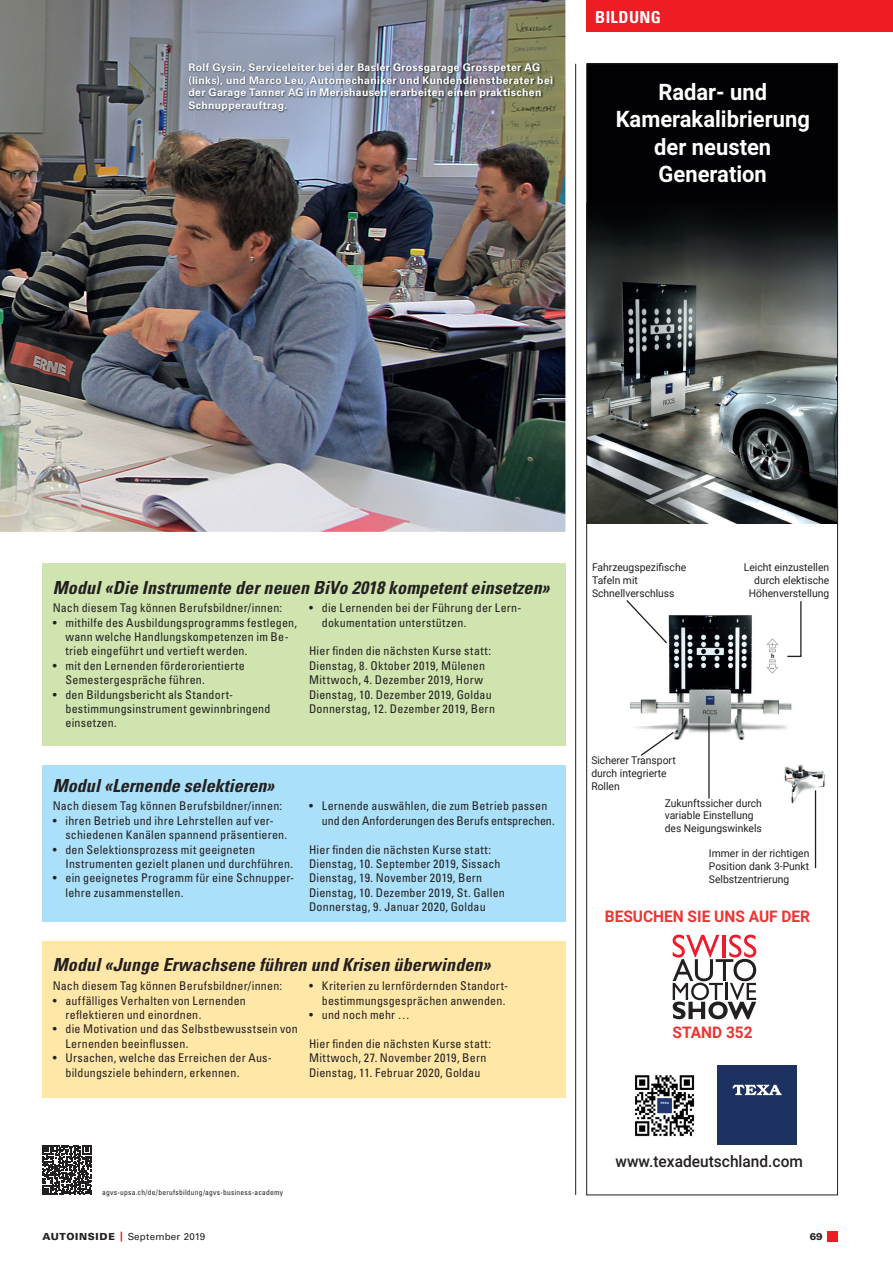
<style>
.page{position:relative;width:893px;height:1263px;background:#fff}
.page>*{position:absolute;margin:0;border:0;box-sizing:border-box;transform-origin:0 0}
.t1{font:700 22.65px/27.3px "Roboto";color:#fff;text-align:center}
.t2{font:italic 700 condensed 18px "Univers LT Std";letter-spacing:.005em;color:#231f20}
.t3{font:700 condensed 16.5px "Univers LT Std";letter-spacing:.02em;color:#fff}
.t4{font:700 16.05px "Roboto";color:#ee3431}
.t5{font:500 16.05px "Roboto";color:#231f20}
.t6{font:condensed 12px/14.4px "Univers LT Std";letter-spacing:.015em;color:#231f20}
.t7{font:10.65px/12.8px "Roboto";color:#231f20}
.t8{font:700 10.5px/12.6px "Univers LT Std";letter-spacing:.03em;color:#fff}
.t9{font:9.75px "Univers LT Std";letter-spacing:.025em;color:#231f20}
.t10{font:900 9.75px "Univers LT Std";color:#231f20}
.t11{font:condensed 7.5px "Univers LT Std";letter-spacing:.03em;color:#231f20}
.t12{font:700 6px "Roboto";color:#231f20}
.s1{font-weight:900}
.s2{font-weight:900;color:#ee1d23}
</style>
<div class="page">
<img style="left:0;top:0;width:565px;height:532px">
<img style="left:631px;top:615px;width:161px;height:126px">
<svg style="left:626px;top:600px;width:42px;height:45px"></svg>
<div style="left:587px;top:64px;width:250px;height:142px;background:#020205"></div>
<img style="left:588px;top:206px;width:248px;height:317px">
<svg style="left:786px;top:601px;width:16px;height:57px"></svg>
<svg style="left:767px;top:638px;width:11px;height:14px"></svg>
<svg style="left:639px;top:730px;width:36px;height:26px"></svg>
<hr style="left:708px;top:716px;width:2px;height:82px;background:#231f20">
<img style="left:784px;top:765px;width:41px;height:43px">
<hr style="left:815px;top:790px;width:1px;height:78px;background:#231f20">
<svg style="left:673px;top:934px;width:83px;height:85px"></svg>
<img style="left:635px;top:1075px;width:60px;height:62px">
<div style="left:717px;top:1065px;width:80px;height:80px;background:#1e3262"></div>
<svg style="left:732px;top:1085px;width:50px;height:10px"></svg>
<svg style="left:767px;top:659px;width:12px;height:15px"></svg>
<div style="left:42px;top:563px;width:523px;height:183px;background:#cfe4ae"></div>
<div style="left:42px;top:766px;width:523px;height:156px;background:#aae0f9"></div>
<div style="left:42px;top:941px;width:523px;height:156px;background:#ffe7a7"></div>
<img style="left:188px;top:62px;width:367px;height:51px">
<svg style="left:42px;top:1145px;width:50px;height:50px"></svg>
<hr style="left:575px;top:64px;width:1px;height:1131px;background:#231f20">
<div style="left:587px;top:0;width:306px;height:32px;background:#ee1d23"></div>
<div style="left:827px;top:1231px;width:11px;height:11px;background:#ee1d23"></div>
<p class="t8" style="left:189px;top:61px;width:366px">Rolf Gysin, Serviceleiter bei der Basler Grossgarage Grosspeter AG (links), und Marco Leu, Automechaniker und Kundendienstberater bei der Garage Tanner AG in Merishausen erarbeiten einen praktischen Schnupperauftrag.</p>
<h3 class="t3" style="left:595px;top:7px;width:67px">BILDUNG</h3>
<h1 class="t1" style="left:616px;top:78px;width:196px">Radar- und<br>Kamerakalibrierung der neusten<br>Generation</h1>
<h2 class="t2" style="left:53px;top:576px;width:498px">Modul «Die Instrumente der neuen BiVo 2018 kompetent einsetzen»</h2>
<p class="t6" style="left:53px;top:600px;width:231px">Nach diesem Tag können Berufsbildner/innen:</p>
<p class="t6" style="left:65px;top:615px;width:233px;text-indent:-13px">• mithilfe des Ausbildungsprogramms festlegen, wann welche Handlungskompetenzen im Be&shy;trieb eingeführt und vertieft werden.</p>
<p class="t6" style="left:65px;top:658px;width:181px;text-indent:-13px">• mit den Lernenden förderorientierte<br>Semestergespräche führen.</p>
<p class="t6" style="left:65px;top:687px;width:206px;text-indent:-13px">• den Bildungsbericht als Standort&shy;bestimmungsinstrument gewinnbringend einsetzen.</p>
<p class="t6" style="left:322px;top:600px;width:201px;text-indent:-13px">• die Lernenden bei der Führung der Lern&shy;dokumentation unterstützen.</p>
<p class="t6" style="left:309px;top:644px;width:187px">Hier finden die nächsten Kurse statt:<br>Dienstag, 8. Oktober 2019, Mülenen Mittwoch, 4. Dezember 2019, Horw Dienstag, 10. Dezember 2019, Goldau Donnerstag, 12. Dezember 2019, Bern</p>
<h2 class="t2" style="left:53px;top:774px;width:223px">Modul «Lernende selektieren»</h2>
<p class="t6" style="left:53px;top:799px;width:231px">Nach diesem Tag können Berufsbildner/innen:</p>
<p class="t6" style="left:65px;top:813px;width:223px;text-indent:-13px">• ihren Betrieb und ihre Lehrstellen auf ver&shy;schiedenen Kanälen spannend präsentieren.</p>
<p class="t6" style="left:65px;top:842px;width:229px;text-indent:-13px">• den Selektionsprozess mit geeigneten<br>Instrumenten gezielt planen und durchführen.</p>
<p class="t6" style="left:65px;top:871px;width:230px;text-indent:-13px">• ein geeignetes Programm für eine Schnupper&shy;lehre zusammenstellen.</p>
<p class="t6" style="left:322px;top:799px;width:234px;text-indent:-13px">• Lernende auswählen, die zum Betrieb passen und den Anforderungen des Berufs entsprechen.</p>
<p class="t6" style="left:309px;top:842px;width:197px">Hier finden die nächsten Kurse statt:<br>Dienstag, 10. September 2019, Sissach Dienstag, 19. November 2019, Bern Dienstag, 10. Dezember 2019, St. Gallen Donnerstag, 9. Januar 2020, Goldau</p>
<h2 class="t2" style="left:53px;top:954px;width:439px">Modul «Junge Erwachsene führen und Krisen überwinden»</h2>
<p class="t6" style="left:53px;top:978px;width:231px">Nach diesem Tag können Berufsbildner/innen:</p>
<p class="t6" style="left:65px;top:993px;width:182px;text-indent:-13px">• auffälliges Verhalten von Lernenden reflektieren und einordnen.</p>
<p class="t6" style="left:65px;top:1022px;width:234px;text-indent:-13px">• die Motivation und das Selbstbewusstsein von<br>Lernenden beeinflussen.</p>
<p class="t6" style="left:65px;top:1050px;width:208px;text-indent:-13px">• Ursachen, welche das Erreichen der Aus&shy;bildungsziele behindern, erkennen.</p>
<p class="t6" style="left:309px;top:978px;width:201px;text-align:right">• Kriterien zu lernfördernden Standort&shy;bestimmungsgesprächen anwenden.</p>
<p class="t6" style="left:309px;top:1007px;width:102px">• und noch mehr …</p>
<p class="t6" style="left:309px;top:1036px;width:184px">Hier finden die nächsten Kurse statt:<br>Mittwoch, 27. November 2019, Bern<br>Dienstag, 11. Februar 2020, Goldau</p>
<p class="t11" style="left:102px;top:1187px;width:182px">agvs-upsa.ch/de/berufsbildung/agvs-business-academy</p>
<p class="t7" style="left:592px;top:561px;width:96px">Fahrzeugspezifische<br>Tafeln mit<br>Schnellverschluss</p>
<p class="t7" style="left:744px;top:561px;width:87px;text-align:right">Leicht einzustellen durch elektische<br>Höhenverstellung</p>
<p class="t12" style="left:771px;top:652px;width:5px">h</p>
<p class="t7" style="left:591px;top:753px;width:86px">Sicherer Transport durch integrierte<br>Rollen</p>
<p class="t7" style="left:665px;top:796px;width:99px">Zukunftssicher durch variable Einstellung des Neigungswinkels</p>
<p class="t7" style="left:709px;top:847px;width:102px;text-align:justify">Immer in der richtigen Position dank 3-Punkt Selbstzentrierung</p>
<h3 class="t4" style="left:605px;top:905px;width:207px">BESUCHEN SIE UNS AUF DER</h3>
<h3 class="t4" style="left:673px;top:1021px;width:82px">STAND 352</h3>
<h3 class="t5" style="left:616px;top:1150px;width:189px">www.texadeutschland.com</h3>
<p class="t9" style="left:43px;top:1231px;width:164px"><span class="s1">AUTOINSIDE</span> <span class="s2">|</span> September 2019</p>
<p class="t10" style="left:810px;top:1231px;width:15px">69</p>
</div>
